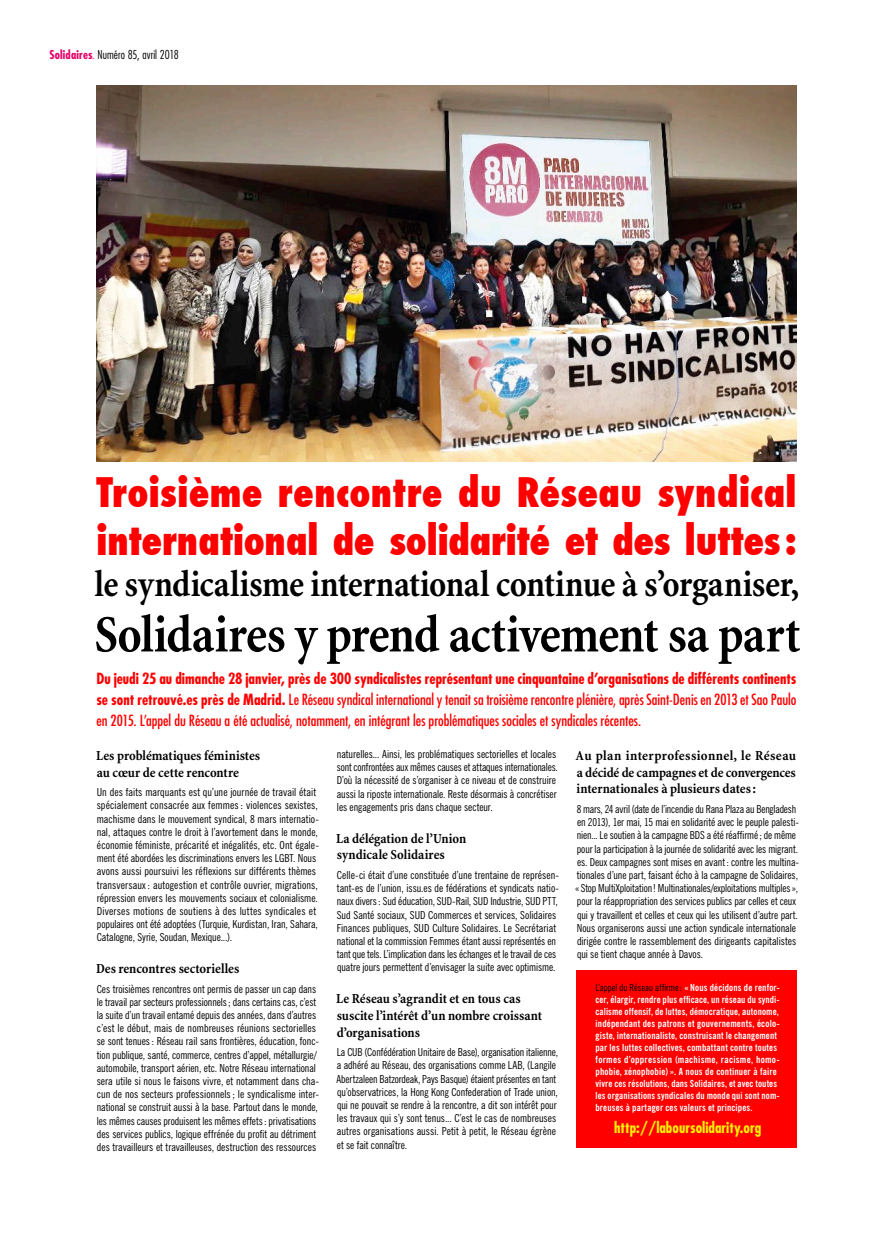
<style>
.page{position:relative;width:893px;height:1248px;background:#fff}
.page>*{position:absolute;margin:0;border:0;box-sizing:border-box;transform-origin:0 0}
.t1{font:700 condensed 53.2px "Minion";letter-spacing:-.02em;color:#000;scale:.96 1}
.t2{font:800 condensed 39.7px/47.7px "Futura";letter-spacing:.005em;color:#f00;scale:.96 1}
.t3{font:700 condensed 37.5px "Minion";letter-spacing:-.015em;color:#000;scale:.96 1}
.t4{font:condensed 15px/21px "Futura";color:#f00;text-align:justify}
.t5{font:700 condensed 15px "Futura";color:#ffed00}
.t6{font:700 condensed 14px/16.8px "Minion";letter-spacing:-.005em;color:#000}
.t7{font:300 condensed 12px "Futura";letter-spacing:.01em;color:#000}
.t8{font:condensed 11px/13.2px "News Gothic BT";color:#000}
.t9{font:700 condensed 9.7px/12px "News Gothic BT";letter-spacing:.015em;color:#fff}
.s1{font-weight:700;color:#e50068}
.s2{color:#e50068}
.s3{font-weight:700}
.s4{font-weight:400;color:#000}
</style>
<div class="page">
<img style="left:96px;top:85px;width:700px;height:376px">
<div style="left:576px;top:970px;width:221px;height:177px;background:#f00"></div>
<p class="t7" style="left:49px;top:47px;width:131px"><span class="s1">Solidaires</span><span class="s2">.</span> Numéro 85, avril 2018</p>
<h2 class="t2" style="left:96px;top:468px;width:731px">Troisième rencontre du Réseau syndical international de solidarité et des luttes :</h2>
<h3 class="t3" style="left:95px;top:564px;width:735px">le syndicalisme international continue à s’organiser,</h3>
<h1 class="t1" style="left:94px;top:605px;width:737px">Solidaires y prend activement sa part</h1>
<p class="t4" style="left:96px;top:667px;width:701px"><span class="s3">Du jeudi 25 au dimanche 28 janvier, près de 300 syndicalistes représentant une cinquantaine d’organisations de différents continents se sont retrouvé.es près de Madrid.</span> Le Réseau syndical international y tenait sa troisième rencontre plénière, après Saint-Denis en 2013 et Sao Paulo en 2015. L’appel du Réseau a été actualisé, notamment, en intégrant les problématiques sociales et syndicales récentes.</p>
<p class="t6" style="left:96px;top:747px;width:165px">Les problématiques féministes au cœur de cette rencontre</p>
<p class="t8" style="left:97px;top:785px;width:224px">Un des faits marquants est qu’une journée de travail était spécialement consacrée aux femmes: violences sexistes, machisme dans le mouvement syndical, 8 mars internatio&shy;nal, attaques contre le droit à l’avortement dans le monde, économie féministe, précarité et inégalités, etc. Ont égale&shy;ment été abordées les discriminations envers les LGBT. Nous avons aussi poursuivi les réflexions sur différents thèmes transversaux: autogestion et contrôle ouvrier, migrations, répression envers les mouvements sociaux et colonialisme.<br>Diverses motions de soutiens à des luttes syndicales et populaires ont été adoptées (Turquie, Kurdistan, Iran, Sahara, Catalogne, Syrie, Soudan, Mexique...).</p>
<p class="t6" style="left:96px;top:960px;width:145px">Des rencontres sectorielles</p>
<p class="t8" style="left:97px;top:981px;width:224px">Ces troisièmes rencontres ont permis de passer un cap dans le travail par secteurs professionnels; dans certains cas, c’est la suite d’un travail entamé depuis des années, dans d’autres c’est le début, mais de nombreuses réunions sectorielles se sont tenues: Réseau rail sans frontières, éducation, fonc&shy;tion publique, santé, commerce, centres d’appel, métallurgie/ automobile, transport aérien, etc. Notre Réseau international sera utile si nous le faisons vivre, et notamment dans cha&shy;cun de nos secteurs professionnels; le syndicalisme inter&shy;national se construit aussi à la base. Partout dans le monde, les mêmes causes produisent les mêmes effets: privatisations des services publics, logique effrénée du profit au détriment des travailleurs et travailleuses, destruction des ressources</p>
<p class="t8" style="left:337px;top:747px;width:223px">naturelles... Ainsi, les problématiques sectorielles et locales sont confrontées aux mêmes causes et attaques internationales.<br>D’où la nécessité de s’organiser à ce niveau et de construire aussi la riposte internationale. Reste désormais à concrétiser les engagements pris dans chaque secteur.</p>
<p class="t6" style="left:336px;top:829px;width:131px">La délégation de l’Union syndicale Solidaires</p>
<p class="t8" style="left:337px;top:868px;width:224px">Celle-ci était d’une constituée d’une trentaine de représen&shy;tant-es de l’union, issu.es de fédérations et syndicats natio&shy;naux divers: Sud éducation, SUD-Rail, SUD Industrie, SUD PTT, Sud Santé sociaux, SUD Commerces et services, Solidaires Finances publiques, SUD Culture Solidaires. Le Secrétariat national et la commission Femmes étant aussi représentés en tant que tels. L’implication dans les échanges et le travail de ces quatre jours permettent d’envisager la suite avec optimisme.</p>
<p class="t6" style="left:336px;top:990px;width:207px">Le Réseau s’agrandit et en tous cas suscite l’intérêt d’un nombre croissant d’organisations</p>
<p class="t8" style="left:337px;top:1045px;width:223px">La CUB (Confédération Unitaire de Base), organisation italienne, a adhéré au Réseau, des organisations comme LAB, (Langile Abertzaleen Batzordeak, Pays Basque) étaient présentes en tant qu’observatrices, la Hong Kong Confederation of Trade union, qui ne pouvait se rendre à la rencontre, a dit son intérêt pour les travaux qui s’y sont tenus... C’est le cas de nombreuses autres organisations aussi. Petit à petit, le Réseau égrène et se fait connaître.</p>
<p class="t6" style="left:576px;top:747px;width:222px;text-align:justify">Au plan interprofessionnel, le Réseau a décidé de campagnes et de convergences internationales à plusieurs dates:</p>
<p class="t8" style="left:575px;top:802px;width:225px">8 mars, 24 avril (date de l’incendie du Rana Plaza au Bengladesh en 2013), 1er mai, 15 mai en solidarité avec le peuple palesti&shy;nien... Le soutien à la campagne BDS a été réaffirmé; de même pour la participation à la journée de solidarité avec les migrant. es. Deux campagnes sont mises en avant : contre les multina&shy;tionales d’une part, faisant écho à la campagne de Solidaires, «Stop MultiXploitation ! Multinationales/exploitations multiples», pour la réappropriation des services publics par celles et ceux qui y travaillent et celles et ceux qui les utilisent d’autre part.<br>Nous organiserons aussi une action syndicale internationale dirigée contre le rassemblement des dirigeants capitalistes qui se tient chaque année à Davos.</p>
<p class="t9" style="left:595px;top:981px;width:186px"><span class="s4">L’appel du Réseau affirme:</span> « Nous décidons de renfor&shy;cer, élargir, rendre plus efficace, un réseau du syndi&shy;calisme offensif, de luttes, démocratique, autonome, indépendant des patrons et gouvernements, écolo&shy;giste, internationaliste, construisant le changement par les luttes collectives, combattant contre toutes formes d’oppression (machisme, racisme, homo&shy;phobie, xénophobie) ». A nous de continuer à faire vivre ces résolutions, dans Solidaires, et avec toutes les organisations syndicales du monde qui sont nom&shy;breuses à partager ces valeurs et principes.</p>
<h3 class="t5" style="left:614px;top:1117px;width:149px">http://laboursolidarity.org</h3>
</div>
